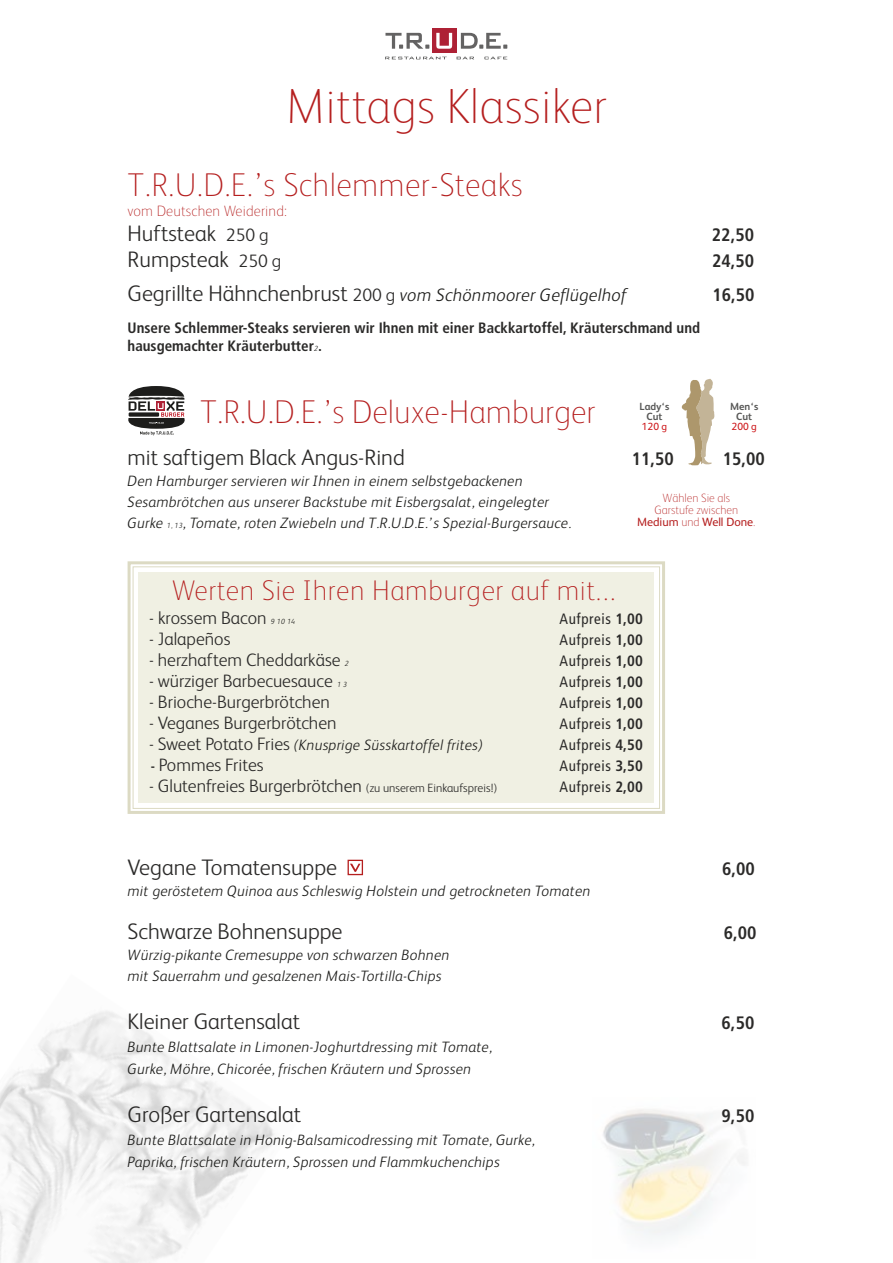
<style>
.page{position:relative;width:893px;height:1263px;background:#fff}
.page>*{position:absolute;margin:0;border:0;box-sizing:border-box;transform-origin:0 0}
.t1{font:100 49.5px "FS Albert";letter-spacing:.005em;color:#b51f1f}
.t2{font:100 33px "FS Albert";color:#b51f1f}
.t3{font:100 28.5px "FS Albert";letter-spacing:.02em;color:#b51f1f}
.t4{font:300 22.5px "FS Albert";color:#2b2a29}
.t5{font:300 18px "FS Albert";color:#2b2a29}
.t6{font:italic 300 18px "FS Albert";letter-spacing:.015em;color:#1d1d1b}
.t7{font:700 condensed 18px "Frutiger";color:#2b2a29}
.t8{font:italic 300 15px/21px "FS Albert";letter-spacing:.015em;color:#1d1d1b}
.t9{font:condensed 15px "Frutiger";letter-spacing:.04em;color:#2b2a29}
.t10{font:700 condensed 15px/18px "Frutiger";color:#2b2a29}
.t11{font:100 15px "FS Albert";letter-spacing:.01em;color:#b51f1f}
.t12{font:100 12px/12px "FS Albert";color:#b51f1f;text-align:center}
.t13{font:700 10.35px/10.4px "FS Albert";color:#575756;text-align:center}
.t14{font:10.35px "FS Albert";color:#cd171a}
.t15{font:italic 300 7.5px "FS Albert";color:#1d1d1b}
.s1{font-size:18px}
.s2{font-style:normal;font-size:22.5px;color:#2b2a29}
.s3{font-style:normal;color:#2b2a29}
.s4{font-family:"FS Albert";font-weight:300;font-style:italic;font-stretch:normal;font-size:7.5px;color:#1d1d1b}
.s5{font-size:7.5px}
.s6{font-weight:400}
.s7{font-weight:700}
.s8{font-style:normal;font-size:18px;color:#2b2a29}
.s9{font-family:"Frutiger";font-weight:700;font-stretch:condensed;font-size:13.5px}
.s10{font-size:12px}
</style>
<div class="page">
<img style="left:603px;top:1109px;width:143px;height:128px">
<img style="left:0;top:1011px;width:275px;height:252px">
<div style="left:348px;top:860px;width:15px;height:15px;border:1px solid #b51f1f"></div>
<svg style="left:350px;top:864px;width:10px;height:8px"></svg>
<svg style="left:385px;top:33px;width:44px;height:16px"></svg>
<svg style="left:461px;top:33px;width:46px;height:16px"></svg>
<div style="left:432px;top:28px;width:24px;height:25px;background:#ae2135"></div>
<svg style="left:436px;top:33px;width:16px;height:16px"></svg>
<svg style="left:385px;top:57px;width:62px;height:2px"></svg>
<svg style="left:457px;top:57px;width:17px;height:2px"></svg>
<svg style="left:484px;top:57px;width:23px;height:2px"></svg>
<svg style="left:127px;top:561px;width:538px;height:253px;background:#f0f0e3"></svg>
<div style="left:133px;top:566px;width:527px;height:243px;border:1px solid #dcdac3"></div>
<svg style="left:681px;top:379px;width:34px;height:87px"></svg>
<svg style="left:128px;top:386px;width:57px;height:49px"></svg>
<h1 class="t1" style="left:286px;top:74px;width:323px">Mittags Klassiker</h1>
<h2 class="t2" style="left:128px;top:164px;width:397px">T.R.U.D.E.’s Schlemmer-Steaks</h2>
<p class="t11" style="left:128px;top:201px;width:161px">vom Deutschen Weiderind:</p>
<h3 class="t4" style="left:128px;top:219px;width:143px">Huftsteak <span class="s1">250 g</span></h3>
<p class="t7" style="left:712px;top:224px;width:44px">22,50</p>
<h3 class="t4" style="left:128px;top:244px;width:155px">Rumpsteak <span class="s1">250 g</span></h3>
<p class="t7" style="left:712px;top:250px;width:44px">24,50</p>
<p class="t6" style="left:128px;top:283px;width:501px"><span class="s2">Gegrillte Hähnchenbrust</span> <span class="s3">200 g</span> vom Schönmoorer Geflügelhof</p>
<p class="t7" style="left:712px;top:284px;width:44px">16,50</p>
<p class="t10" style="left:128px;top:319px;width:574px">Unsere Schlemmer-Steaks servieren wir Ihnen mit einer Backkartoffel, Kräuterschmand und hausgemachter Kräuterbutter<span class="s4">2</span>.</p>
<h2 class="t2" style="left:200px;top:390px;width:397px">T.R.U.D.E.’s Deluxe-Hamburger</h2>
<h3 class="t4" style="left:128px;top:442px;width:279px">mit saftigem Black Angus-Rind</h3>
<p class="t7" style="left:632px;top:448px;width:44px">11,50</p>
<p class="t7" style="left:723px;top:448px;width:44px">15,00</p>
<p class="t8" style="left:128px;top:469px;width:445px">Den Hamburger servieren wir Ihnen in einem selbstgebackenen<br>Sesambrötchen aus unserer Backstube mit Eisbergsalat, eingelegter<br>Gurke <span class="s5">1, 13</span>, Tomate, roten Zwiebeln und T.R.U.D.E.’s Spezial-Burgersauce.</p>
<p class="t13" style="left:639px;top:400px;width:31px">Lady‘s<br>Cut</p>
<p class="t14" style="left:642px;top:420px;width:27px">120 g</p>
<p class="t13" style="left:730px;top:400px;width:30px">Men‘s<br>Cut</p>
<p class="t14" style="left:732px;top:420px;width:27px">200 g</p>
<p class="t12" style="left:637px;top:491px;width:120px">Wählen Sie als<br>Garstufe zwischen<br><span class="s6">Medium</span> und <span class="s6">Well Done</span>.</p>
<h3 class="t3" style="left:172px;top:571px;width:445px">Werten Sie Ihren Hamburger auf mit...</h3>
<p class="t5" style="left:149px;top:606px;width:119px">- krossem Bacon</p>
<p class="t15" style="left:271px;top:616px;width:26px">9 10 14</p>
<p class="t9" style="left:560px;top:610px;width:85px">Aufpreis <span class="s7">1,00</span></p>
<p class="t5" style="left:149px;top:627px;width:83px">- Jalapeños</p>
<p class="t9" style="left:560px;top:631px;width:85px">Aufpreis <span class="s7">1,00</span></p>
<p class="t5" style="left:149px;top:648px;width:193px">- herzhaftem Cheddarkäse</p>
<p class="t15" style="left:345px;top:658px;width:6px">2</p>
<p class="t9" style="left:560px;top:652px;width:85px">Aufpreis <span class="s7">1,00</span></p>
<p class="t5" style="left:149px;top:669px;width:185px">- würziger Barbecuesauce</p>
<p class="t15" style="left:337px;top:679px;width:12px">1 3</p>
<p class="t9" style="left:560px;top:673px;width:85px">Aufpreis <span class="s7">1,00</span></p>
<p class="t5" style="left:149px;top:690px;width:182px">- Brioche-Burgerbrötchen</p>
<p class="t9" style="left:560px;top:694px;width:85px">Aufpreis <span class="s7">1,00</span></p>
<p class="t5" style="left:149px;top:711px;width:189px">- Veganes Burgerbrötchen</p>
<p class="t9" style="left:560px;top:715px;width:85px">Aufpreis <span class="s7">1,00</span></p>
<p class="t8" style="left:149px;top:733px;width:335px"><span class="s8">- Sweet Potato Fries</span> (Knusprige Süsskartoffel frites)</p>
<p class="t9" style="left:560px;top:736px;width:85px">Aufpreis <span class="s7">4,50</span></p>
<p class="t5" style="left:151px;top:753px;width:114px"><span class="s9">-</span> Pommes Frites</p>
<p class="t9" style="left:560px;top:757px;width:85px">Aufpreis <span class="s7">3,50</span></p>
<p class="t5" style="left:149px;top:774px;width:350px">- Glutenfreies Burgerbrötchen <span class="s10">(zu unserem Einkaufspreis!)</span></p>
<p class="t9" style="left:560px;top:778px;width:85px">Aufpreis <span class="s7">2,00</span></p>
<h3 class="t4" style="left:128px;top:852px;width:211px">Vegane Tomatensuppe</h3>
<p class="t7" style="left:722px;top:858px;width:34px">6,00</p>
<p class="t8" style="left:128px;top:879px;width:464px">mit geröstetem Quinoa aus Schleswig Holstein und getrockneten Tomaten</p>
<h3 class="t4" style="left:128px;top:917px;width:217px">Schwarze Bohnensuppe</h3>
<p class="t7" style="left:724px;top:922px;width:34px">6,00</p>
<p class="t8" style="left:128px;top:944px;width:323px">Würzig-pikante Cremesuppe von schwarzen Bohnen mit Sauerrahm und gesalzenen Mais-Tortilla-Chips</p>
<h3 class="t4" style="left:128px;top:1007px;width:174px">Kleiner Gartensalat</h3>
<p class="t7" style="left:722px;top:1012px;width:34px">6,50</p>
<p class="t8" style="left:128px;top:1035px;width:366px;line-height:22.5px">Bunte Blattsalate in Limonen-Joghurtdressing mit Tomate,<br>Gurke, Möhre, Chicorée, frischen Kräutern und Sprossen</p>
<h3 class="t4" style="left:128px;top:1100px;width:175px">Großer Gartensalat</h3>
<p class="t7" style="left:722px;top:1105px;width:34px">9,50</p>
<p class="t8" style="left:128px;top:1128px;width:409px;line-height:22.5px">Bunte Blattsalate in Honig-Balsamicodressing mit Tomate, Gurke,<br>Paprika, frischen Kräutern, Sprossen und Flammkuchenchips</p>
</div>
